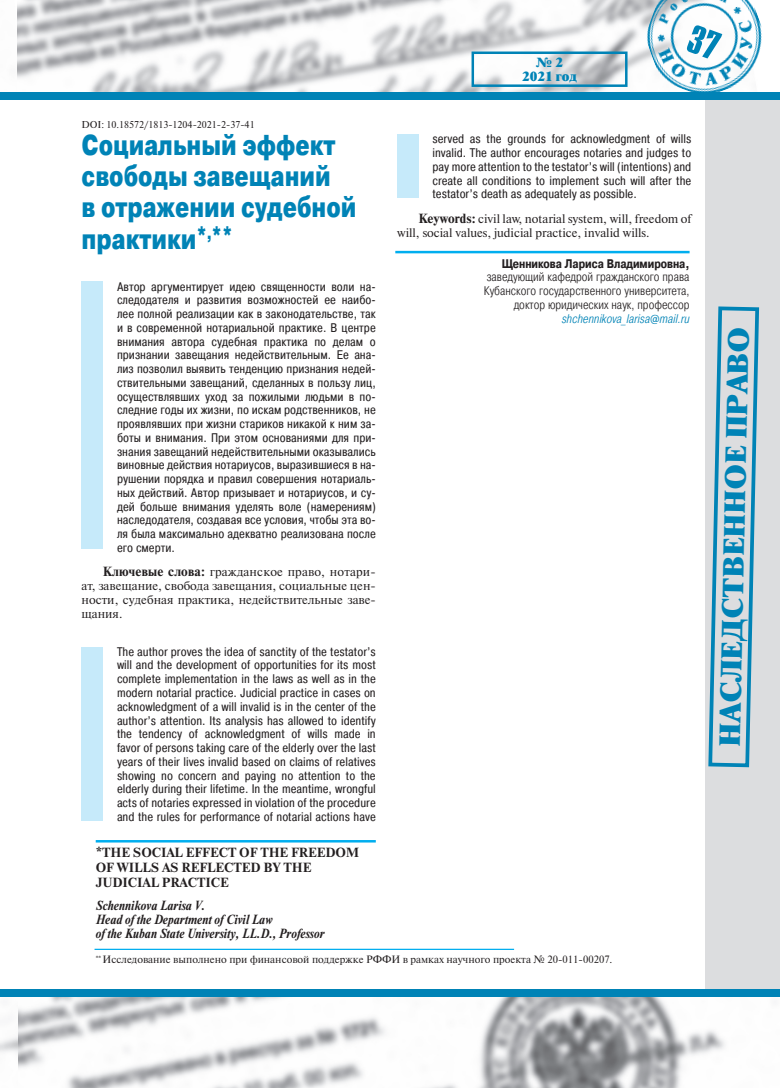
<style>
.page{position:relative;width:780px;height:1088px;background:#fff}
.page>*{position:absolute;margin:0;border:0;box-sizing:border-box;transform-origin:0 0}
.t1{font:900 28.75px/31.2px "Pragmatica Cond";color:#0083b6;scale:.85 1}
.t2{font:27.5px "Newton XC";color:#0083b6}
.t3{font:12.5px/13.8px "Pragmatica Cond";color:#231f20;text-align:justify}
.t4{font:12.5px/13.8px "Newton C";color:#231f20;text-align:justify}
.t5{font:300 12.5px/13.8px "Pragmatica Cond";color:#231f20;text-align:right}
.t6{font:italic 700 12.5px/13.8px "Newton C";color:#231f20;scale:.9 1}
.t7{font:700 12.5px/15px "Newton C";color:#231f20}
.t8{font:700 12.5px "Pragmatica Cond C";color:#231f20}
.t9{font:italic 300 12.5px "Pragmatica Cond";color:#0083b6}
.t10{font:12.5px/13.8px "Newton XC";color:#0083b6;text-align:center}
.t11{font:10.62px "Newton C";color:#231f20}
.t12{font:10px "Newton C";color:#231f20}
.s1{font-weight:700}
</style>
<div class="page">
<img style="left:0;top:0;width:779px;height:93px">
<img style="left:0;top:997px;width:725px;height:91px">
<div style="left:705px;top:97px;width:75px;height:892px;background:#dcdddf"></div>
<svg style="left:470px;top:50px;width:158px;height:38px"></svg>
<div style="left:18px;top:93px;width:762px;height:7px;background:#0083b6"></div>
<img style="left:632px;top:0;width:145px;height:93px">
<div style="left:0;top:93px;width:18px;height:7px;background:#0083b6"></div>
<div style="left:18px;top:989px;width:762px;height:8px;background:#0083b6"></div>
<div style="left:0;top:989px;width:18px;height:8px;background:#0083b6"></div>
<svg style="left:708px;top:306px;width:52px;height:462px"></svg>
<hr style="left:94px;top:949px;width:420px;height:1px;background:#00aeef">
<hr style="left:96px;top:840px;width:280px;height:2px;background:#00aeef">
<div style="left:81px;top:281px;width:22px;height:268px;background:#c6eafa"></div>
<div style="left:81px;top:647px;width:22px;height:173px;background:#c6eafa"></div>
<div style="left:397px;top:135px;width:21px;height:63px;background:#c6eafa"></div>
<hr style="left:395px;top:251px;width:294px;height:2px;background:#00aeef">
<svg style="left:685px;top:24px;width:37px;height:36px"></svg>
<p class="t12" style="left:81px;top:120px;width:174px">DOI: 10.18572/1813-1204-2021-2-37-41</p>
<h1 class="t1" style="left:81px;top:130px;width:325px">Социальный эффект свободы завещаний<br>в отражении судебной практики*<sup>,</sup>**</h1>
<p class="t3" style="left:117px;top:280px;width:260px">Автор аргументирует идею священности воли на&shy;следодателя и развития возможностей ее наибо&shy;лее полной реализации как в законодательстве, так и в современной нотариальной практике. В центре внимания автора судебная практика по делам о признании завещания недействительным. Ее ана&shy;лиз позволил выявить тенденцию признания недей&shy;ствительными завещаний, сделанных в пользу лиц, осуществлявших уход за пожилыми людьми в по&shy;следние годы их жизни, по искам родственников, не проявлявших при жизни стариков никакой к ним за&shy;боты и внимания. При этом основаниями для при&shy;знания завещаний недействительными оказывались виновные действия нотариусов, выразившиеся в на&shy;рушении порядка и правил совершения нотариаль&shy;ных действий. Автор призывает и нотариусов, и су&shy;дей больше внимания уделять воле (намерениям) наследодателя, создавая все условия, чтобы эта во&shy;ля была максимально адекватно реализована после его смерти.</p>
<p class="t4" style="left:81px;top:566px;width:296px;text-indent:21px"><span class="s1">Ключевые слова:</span> гражданское право, нотари&shy;ат, завещание, свобода завещания, социальные цен&shy;ности, судебная практика, недействительные заве&shy;щания.</p>
<p class="t3" style="left:117px;top:645px;width:260px">The author proves the idea of sanctity of the testator’s will and the development of opportunities for its most complete implementation in the laws as well as in the modern notarial practice. Judicial practice in cases on acknowledgment of a will invalid is in the center of the author’s attention. Its analysis has allowed to identify the tendency of acknowledgment of wills made in favor of persons taking care of the elderly over the last years of their lives invalid based on claims of relatives showing no concern and paying no attention to the elderly during their lifetime. In the meantime, wrongful acts of notaries expressed in violation of the procedure and the rules for performance of notarial actions have</p>
<p class="t7" style="left:96px;top:846px;width:265px">* THE SOCIAL EFFECT OF THE FREEDOM<br>OF WILLS AS REFLECTED BY THE<br>JUDICIAL PRACTICE</p>
<p class="t6" style="left:96px;top:900px;width:255px">Schennikova Larisa V.<br>Head of the Department of Civil Law<br>of the Kuban State University, LL.D., Professor</p>
<p class="t10" style="left:522px;top:56px;width:56px">№ 2<br>2021 год</p>
<p class="t3" style="left:432px;top:133px;width:260px">served as the grounds for acknowledgment of wills invalid. The author encourages notaries and judges to pay more attention to the testator’s will (intentions) and create all conditions to implement such will after the testator’s death as adequately as possible.</p>
<p class="t4" style="left:397px;top:213px;width:296px;text-indent:21px"><span class="s1">Keywords:</span> civil law, notarial system, will, freedom of will, social values, judicial practice, invalid wills.</p>
<p class="t8" style="left:501px;top:256px;width:189px">Щенникова Лариса Владимировна,</p>
<p class="t5" style="left:483px;top:270px;width:207px">заведующий кафедрой гражданского права<br>Кубанского государственного университета, доктор юридических наук, профессор</p>
<p class="t9" style="left:562px;top:314px;width:129px">shchennikova_larisa@mail.ru</p>
<p class="t11" style="left:96px;top:956px;width:518px"><sup>**</sup> Исследование выполнено при финансовой поддержке РФФИ в рамках научного проекта № 20-011-00207.</p>
<h2 class="t2" style="left:714px;top:746px;width:421px;rotate:-89deg">НАСЛЕДСТВЕННОЕ ПРАВО</h2>
</div>
